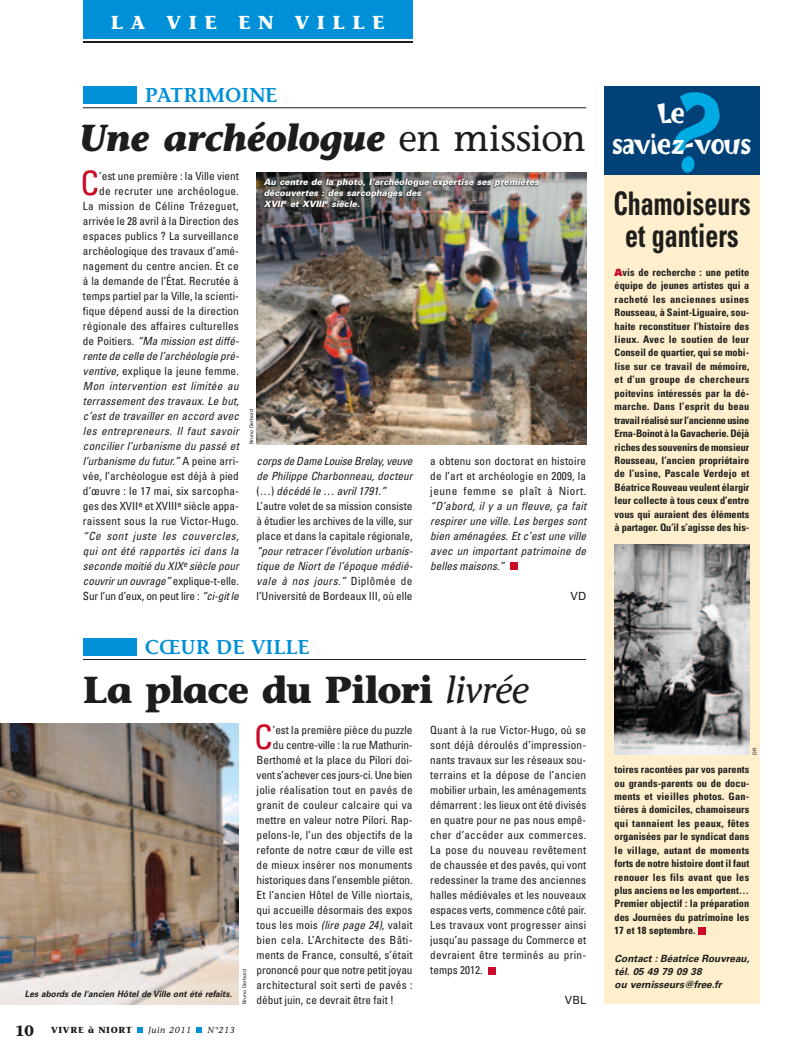
<style>
.page{position:relative;width:811px;height:1059px;background:#fff}
.page>*{position:absolute;margin:0;border:0;box-sizing:border-box;transform-origin:0 0}
.t1{font:italic 700 37.5px "Stone Informal";letter-spacing:-.01em;color:#1d1d1b}
.t2{font:700 37.5px "Stone Informal";letter-spacing:-.03em;color:#1d1d1b}
.t3{font:condensed 33.62px "Univers";color:#ca0a28}
.t4{font:700 condensed 32.5px/32.5px "Univers";color:#1d1d1b;text-align:center;scale:.8 1}
.t5{font:32.5px/31.2px "Burweed ICG";letter-spacing:-.01em;color:#fff}
.t6{font:600 20px "Stone Informal";color:#0090d7}
.t7{font:700 18.75px "Stone Informal";color:#fff}
.t8{font:condensed 11.25px/15px "Univers";letter-spacing:.005em;color:#1d1d1b;text-align:justify}
.t9{font:italic condensed 11.25px/15px "Univers";color:#1d1d1b;text-align:justify}
.t10{font:condensed 11.25px "Univers";letter-spacing:-.025em;color:#1d1d1b}
.t11{font:condensed 11.25px "Univers";letter-spacing:-.015em;color:#1d1d1b}
.t12{font:11.25px "Univers";color:#1d1d1b}
.t13{font:700 condensed 10.25px/13.4px "Univers";color:#1d1d1b;text-align:justify}
.t14{font:italic 700 10px/13.5px "Univers";color:#1d1d1b}
.t15{font:italic 900 8.75px/10.6px "Univers";letter-spacing:.005em;color:#fff;scale:.95 1}
.t16{font:italic 700 8.75px "Univers";letter-spacing:.005em;color:#1d1d1b;scale:.95 1}
.t17{font:700 8.75px "Stone Informal";letter-spacing:.075em;color:#1d1d1b}
.t18{font:italic 8.75px "Stone Informal";letter-spacing:.075em;color:#1d1d1b}
.t19{font:5px "Univers";color:#1d1d1b}
.s1{font-weight:400;font-style:normal}
.s2{font-style:italic}
.s3{font-style:normal}
.s4{font-weight:400;font-style:italic}
.s5{font-size:15px}
.s6{font-weight:900;font-stretch:normal;font-size:10px;color:#ca0a28}
</style>
<div class="page">
<div style="left:510px;top:563px;width:7px;height:7px;background:#ca0a28"></div>
<svg style="left:137px;top:1027px;width:6px;height:5px"></svg>
<svg style="left:197px;top:1027px;width:5px;height:5px"></svg>
<div style="left:83px;top:86px;width:53px;height:18px;background:#0090d7"></div>
<hr style="left:83px;top:107px;width:503px;height:1px;background:#1d1d1b">
<div style="left:488px;top:967px;width:7px;height:7px;background:#ca0a28"></div>
<div style="left:83px;top:638px;width:53px;height:18px;background:#0090d7"></div>
<hr style="left:83px;top:659px;width:503px;height:1px;background:#1d1d1b">
<div style="left:83px;top:0;width:329px;height:39px;background:#0090d7"></div>
<hr style="left:83px;top:41px;width:329px;height:2px;background:#1d1d1b">
<img style="left:257px;top:172px;width:329px;height:272px">
<img style="left:0;top:724px;width:239px;height:280px">
<div style="left:604px;top:86px;width:156px;height:918px;background:#ffefcd"></div>
<div style="left:698px;top:927px;width:7px;height:7px;background:#ca0a28"></div>
<div style="left:604px;top:86px;width:156px;height:89px;background:#004177"></div>
<svg style="left:674px;top:92px;width:46px;height:81px"></svg>
<img style="left:614px;top:544px;width:135px;height:211px">
<img style="left:261px;top:178px;width:278px;height:31px">
<h3 class="t7" style="left:111px;top:11px;width:18px">LA</h3>
<h3 class="t7" style="left:167px;top:11px;width:183px">V IE EN V ILL</h3>
<h3 class="t7" style="left:372px;top:11px;width:14px">E</h3>
<h3 class="t6" style="left:145px;top:83px;width:134px">PATRIMOINE</h3>
<h1 class="t1" style="left:79px;top:115px;width:508px">Une archéologue <span class="s1">en mission</span></h1>
<h2 class="t3" style="left:80px;top:162px;width:20px">C</h2>
<p class="t8" style="left:83px;top:168px;width:158px;text-align:right">’est une première : la Ville vient<br>de recruter une archéologue.<br>La mission de Céline Trézeguet, arrivée le 28 avril à la Direction des espaces publics ? La surveillance archéologique des travaux d’amé&shy;nagement du centre ancien. Et ce à la demande de l’État. Recrutée à temps partiel par la Ville, la scienti&shy;fique dépend aussi de la direction régionale des affaires culturelles de Poitiers. <span class="s2">“Ma mission est diffé&shy;rente de celle de l’archéologie pré&shy;ventive,</span> explique la jeune femme.<br><span class="s2">Mon intervention est limitée au terrassement des travaux. Le but, c’est de travailler en accord avec les entrepreneurs. Il faut savoir concilier l’urbanisme du passé et l’urbanisme du futur.”</span> A peine arri&shy;vée, l’archéologue est déjà à pied d’œuvre : le 17 mai, six sarcopha&shy;ges des XVII<sup>e</sup> et XVIII<sup>e</sup> siècle appa&shy;raissent sous la rue Victor-Hugo.</p>
<p class="t9" style="left:83px;top:528px;width:158px">“Ce sont juste les couvercles, qui ont été rapportés ici dans la seconde moitié du XIX<sup>e</sup> siècle pour couvrir un ouvrage” <span class="s3">explique-t-elle.<br>Sur l’un d’eux, on peut lire :</span> “ci-git le</p>
<p class="t15" style="left:264px;top:177px;width:291px">Au centre de la photo, l'archéologue expertise ses premières découvertes : des sarcophages des<br>XVII<sup>e</sup> et XVIII<sup>e</sup> siècle.</p>
<p class="t19" style="left:248px;top:444px;width:37px;rotate:-90deg">Bruno Derbord</p>
<p class="t8" style="left:257px;top:453px;width:157px;text-align:left"><span class="s2">corps de Dame Louise Brelay, veuve de Philippe Charbonneau, docteur </span>(…) <span class="s2">décédé le … avril 1791.” </span>L’autre volet de sa mission consiste à étudier les archives de la ville, sur place et dans la capitale régionale,</p>
<p class="t9" style="left:257px;top:543px;width:157px">“pour retracer l’évolution urbanis&shy;tique de Niort de l’époque médié&shy;vale à nos jours.” <span class="s3">Diplômée de l’Université de Bordeaux III, où elle</span></p>
<p class="t8" style="left:430px;top:453px;width:158px">a obtenu son doctorat en histoire de l’art et archéologie en 2009, la jeune femme se plaît à Niort.</p>
<p class="t9" style="left:430px;top:498px;width:158px">“D’abord, il y a un fleuve, ça fait respirer une ville. Les berges sont bien aménagées. Et c’est une ville avec un important patrimoine de belles maisons.”</p>
<p class="t12" style="left:570px;top:589px;width:17px">VD</p>
<h3 class="t6" style="left:145px;top:635px;width:166px">CŒUR DE VILLE</h3>
<h1 class="t2" style="left:83px;top:666px;width:447px">LA PLACE DU PILORI <span class="s4">livrée</span></h1>
<p class="t16" style="left:25px;top:989px;width:220px">Les abords de l'ancien Hôtel de Ville ont été refaits.</p>
<p class="t19" style="left:241px;top:1004px;width:37px;rotate:-90deg">Bruno Derbord</p>
<p class="t17" style="left:15px;top:1024px;width:119px"><span class="s5">10</span> VIVRE À NIORT</p>
<p class="t18" style="left:148px;top:1024px;width:45px">Juin 2011</p>
<p class="t18" style="left:207px;top:1024px;width:29px">N°213</p>
<h2 class="t3" style="left:254px;top:716px;width:20px">C</h2>
<p class="t8" style="left:273px;top:722px;width:141px">’est la première pièce du puzzle</p>
<p class="t11" style="left:273px;top:738px;width:141px">du centre-ville : la rue Mathurin-</p>
<p class="t8" style="left:257px;top:752px;width:157px">Berthomé et la place du Pilori doi-</p>
<p class="t10" style="left:257px;top:768px;width:157px">vent s’achever ces jours-ci. Une bien</p>
<p class="t8" style="left:257px;top:782px;width:157px">jolie réalisation tout en pavés de</p>
<p class="t8" style="left:257px;top:797px;width:157px">granit de couleur calcaire qui va</p>
<p class="t8" style="left:257px;top:812px;width:157px">mettre en valeur notre Pilori. Rap-</p>
<p class="t8" style="left:257px;top:827px;width:158px">pelons-le, l’un des objectifs de la</p>
<p class="t8" style="left:257px;top:842px;width:158px">refonte de notre cœur de ville est</p>
<p class="t8" style="left:257px;top:857px;width:157px">de mieux insérer nos monuments</p>
<p class="t8" style="left:257px;top:872px;width:158px">historiques dans l’ensemble piéton.</p>
<p class="t8" style="left:257px;top:887px;width:157px">Et l’ancien Hôtel de Ville niortais,</p>
<p class="t8" style="left:257px;top:902px;width:157px">qui accueille désormais des expos</p>
<p class="t8" style="left:257px;top:917px;width:157px">tous les mois <span class="s2">(lire page 24)</span>, valait</p>
<p class="t8" style="left:257px;top:932px;width:157px">bien cela. L’Architecte des Bâti-</p>
<p class="t8" style="left:257px;top:947px;width:157px">ments de France, consulté, s’était</p>
<p class="t8" style="left:257px;top:962px;width:157px">prononcé pour que notre petit joyau</p>
<p class="t8" style="left:257px;top:977px;width:158px">architectural soit serti de pavés :</p>
<p class="t8" style="left:257px;top:992px;width:139px">début juin, ce devrait être fait !</p>
<p class="t8" style="left:430px;top:722px;width:157px">Quant à la rue Victor-Hugo, où se sont déjà déroulés d’impression&shy;nants travaux sur les réseaux sou&shy;terrains et la dépose de l’ancien mobilier urbain, les aménagements démarrent : les lieux ont été divisés en quatre pour ne pas nous empê&shy;cher d’accéder aux commerces.<br>La pose du nouveau revêtement de chaussée et des pavés, qui vont redessiner la trame des anciennes halles médiévales et les nouveaux espaces verts, commence côté pair.<br>Les travaux vont progresser ainsi jusqu’au passage du Commerce et devraient être terminés au prin&shy;temps 2012.</p>
<p class="t12" style="left:565px;top:993px;width:23px">VBL</p>
<h3 class="t5" style="left:612px;top:98px;width:141px;text-indent:45px">Le saviez-vous</h3>
<h3 class="t4" style="left:613px;top:187px;width:173px">Chamoiseurs et gantiers</h3>
<p class="t13" style="left:614px;top:265px;width:136px"><span class="s6">A</span>vis de recherche : une petite équipe de jeunes artistes qui a racheté les anciennes usines Rousseau, à Saint-Liguaire, sou&shy;haite reconstituer l’histoire des lieux. Avec le soutien de leur Conseil de quartier, qui se mobi&shy;lise sur ce travail de mémoire, et d’un groupe de chercheurs poitevins intéressés par la dé&shy;marche. Dans l’esprit du beau travail réalisé sur l’ancienne usine Erna-Boinot à la Gavacherie. Déjà riches des souvenirs de monsieur Rousseau, l’ancien propriétaire de l’usine, Pascale Verdejo et Béatrice Rouveau veulent élargir leur collecte à tous ceux d’entre vous qui auraient des éléments à partager. Qu’il s’agisse des his-</p>
<p class="t19" style="left:751px;top:755px;width:8px;rotate:-90deg">DR</p>
<p class="t13" style="left:614px;top:763px;width:136px">toires racontées par vos parents ou grands-parents ou de docu&shy;ments et vieilles photos. Gan&shy;tières à domiciles, chamoiseurs qui tannaient les peaux, fêtes organisées par le syndicat dans le village, autant de moments forts de notre histoire dont il faut renouer les fils avant que les plus anciens ne les emportent… Premier objectif : la préparation des Journées du patrimoine les 17 et 18 septembre.</p>
<p class="t14" style="left:614px;top:951px;width:136px">Contact : Béatrice Rouvreau, tél. 05 49 79 09 38<br>ou vernisseurs@free.fr</p>
</div>
